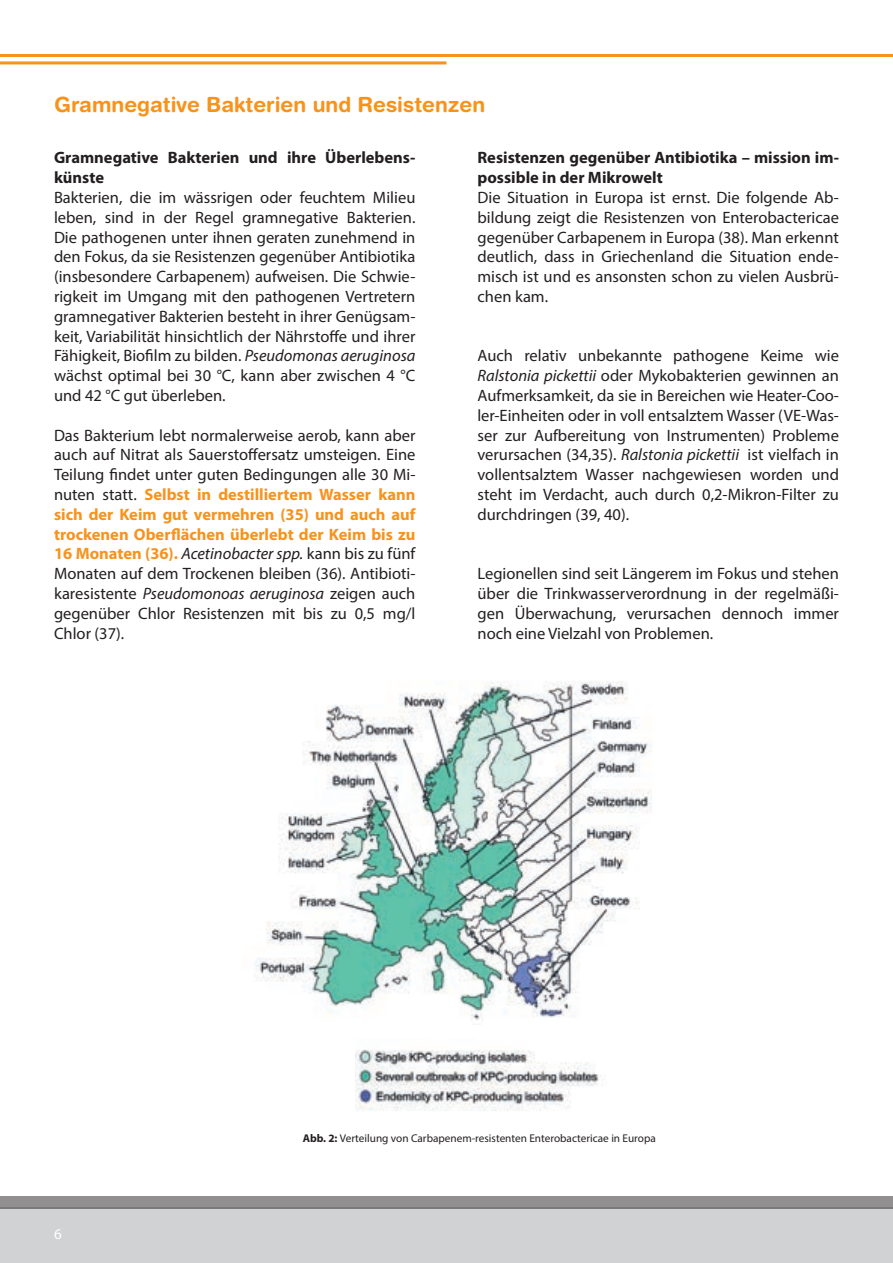
<style>
.page{position:relative;width:893px;height:1263px;background:#fff}
.page>*{position:absolute;margin:0;border:0;box-sizing:border-box;transform-origin:0 0}
.t1{font:700 21px "Helvetica Rounded LT Std";color:#f7931d}
.t2{font:16.5px/19.8px "Myriad Pro";color:#231f20;text-align:justify}
.t3{font:700 16.5px/19.8px "Myriad Pro";color:#231f20}
.t4{font:15px "Myriad Pro";color:#fff}
.t5{font:11.25px "Myriad Pro";color:#231f20}
.s1{font-style:italic}
.s2{font-weight:700;color:#f7931d}
.s3{font-weight:700}
</style>
<div class="page">
<div style="left:0;top:1208px;width:893px;height:55px;background:#d1d2d4"></div>
<svg style="left:0;top:1196px;width:893px;height:13px;background:#8d8b8b"></svg>
<hr style="left:0;top:61px;width:446px;height:3px;background:#f7931d">
<hr style="left:0;top:54px;width:893px;height:3px;background:#f7931d">
<img style="left:256px;top:681px;width:396px;height:340px">
<img style="left:356px;top:1049px;width:245px;height:62px">
<p class="t1" style="left:54px;top:91px;width:433px">Gramnegative Bakterien und Resistenzen</p>
<p class="t3" style="left:54px;top:147px;width:363px">Gramnegative Bakterien und ihre Überlebens&shy;künste</p>
<p class="t2" style="left:54px;top:187px;width:363px">Bakterien, die im wässrigen oder feuchtem Milieu leben, sind in der Regel gramnegative Bakterien.<br>Die pathogenen unter ihnen geraten zunehmend in den Fokus, da sie Resistenzen gegenüber Antibiotika (insbesondere Carbapenem) aufweisen. Die Schwie&shy;rigkeit im Umgang mit den pathogenen Vertretern gramnegativer Bakterien besteht in ihrer Genügsam&shy;keit, Variabilität hinsichtlich der Nährstoffe und ihrer Fähigkeit, Biofilm zu bilden. <span class="s1">Pseudomonas aeruginosa </span>wächst optimal bei 30 °C, kann aber zwischen 4 °C und 42 °C gut überleben.</p>
<p class="t2" style="left:54px;top:425px;width:363px">Das Bakterium lebt normalerweise aerob, kann aber auch auf Nitrat als Sauerstoffersatz umsteigen. Eine Teilung findet unter guten Bedingungen alle 30 Mi&shy;nuten statt. <span class="s2">Selbst in destilliertem Wasser kann sich der Keim gut vermehren (35) und auch auf trockenen Oberflächen überlebt der Keim bis zu 16 Monaten (36).</span> <span class="s1">Acetinobacter spp.</span> kann bis zu fünf Monaten auf dem Trockenen bleiben (36). Antibioti&shy;karesistente <span class="s1">Pseudomonoas aeruginosa</span> zeigen auch gegenüber Chlor Resistenzen mit bis zu 0,5 mg/l Chlor (37).</p>
<p class="t3" style="left:477px;top:147px;width:363px">Resistenzen gegenüber Antibiotika – mission im&shy;possible in der Mikrowelt</p>
<p class="t2" style="left:477px;top:187px;width:363px">Die Situation in Europa ist ernst. Die folgende Ab&shy;bildung zeigt die Resistenzen von Enterobactericae gegenüber Carbapenem in Europa (38). Man erkennt deutlich, dass in Griechenland die Situation ende&shy;misch ist und es ansonsten schon zu vielen Ausbrü&shy;chen kam.</p>
<p class="t2" style="left:477px;top:346px;width:363px">Auch relativ unbekannte pathogene Keime wie <span class="s1">Ralstonia pickettii</span> oder Mykobakterien gewinnen an Aufmerksamkeit, da sie in Bereichen wie Heater-Coo&shy;ler-Einheiten oder in voll entsalztem Wasser (VE-Was&shy;ser zur Aufbereitung von Instrumenten) Probleme verursachen (34,35). <span class="s1">Ralstonia pickettii</span> ist vielfach in vollentsalztem Wasser nachgewiesen worden und steht im Verdacht, auch durch 0,2-Mikron-Filter zu durchdringen (39, 40).</p>
<p class="t2" style="left:477px;top:563px;width:363px">Legionellen sind seit Längerem im Fokus und stehen über die Trinkwasserverordnung in der regelmäßi&shy;gen Überwachung, verursachen dennoch immer noch eine Vielzahl von Problemen.</p>
<p class="t4" style="left:54px;top:1224px;width:9px">6</p>
<p class="t5" style="left:303px;top:1131px;width:355px"><span class="s3">Abb. 2:</span> Verteilung von Carbapenem-resistenten Enterobactericae in Europa</p>
</div>
